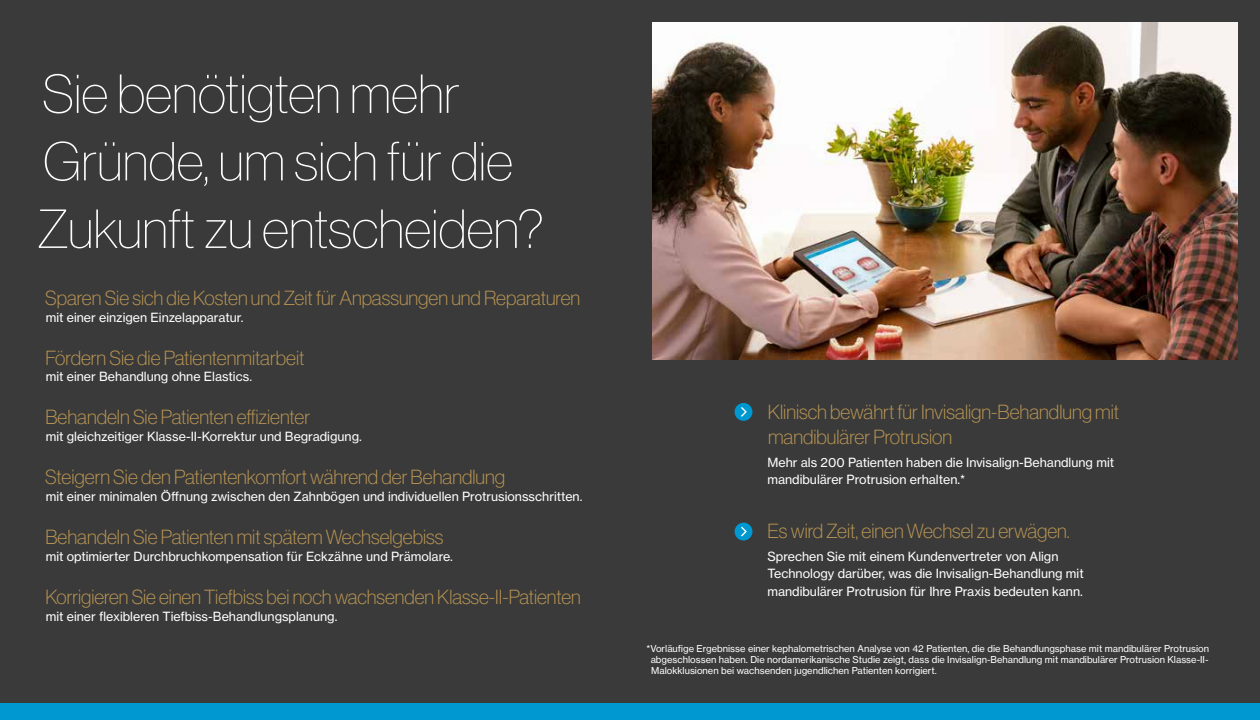
<style>
.page{position:relative;width:1260px;height:720px;background:#393a39}
.page>*{position:absolute;margin:0;border:0;box-sizing:border-box;transform-origin:0 0}
.t1{font:53.75px/67.5px "N Haas Grotesk DS Pro 25 Th";color:#fff}
.t2{font:20px/25px "N Haas Grotesk DS Pro 35 X Lt";color:#b99454}
.t3{font:12.5px/17.5px "N Haas Grotesk TX Pro 55 Rg";color:#fff}
.t4{font:9.38px/11.2px "N Haas Grotesk TX Pro 55 Rg";color:#fff;text-align:justify}
</style>
<div class="page">
<div style="left:735px;top:403px;width:18px;height:18px;background:#0098d1;border-radius:50%"></div>
<svg style="left:741px;top:407px;width:6px;height:10px"></svg>
<div style="left:735px;top:523px;width:18px;height:18px;background:#0098d1;border-radius:50%"></div>
<svg style="left:741px;top:527px;width:6px;height:10px"></svg>
<img style="left:652px;top:22px;width:586px;height:338px">
<div style="left:0;top:703px;width:1260px;height:17px;background:#0098d1"></div>
<h1 class="t1" style="left:37px;top:60px;width:508px">Sie benötigten mehr<br>Gründe, um sich für die<br>Zukunft zu entscheiden?</h1>
<h2 class="t2" style="left:45px;top:285px;width:537px">Sparen Sie sich die Kosten und Zeit für Anpassungen und Reparaturen</h2>
<p class="t3" style="left:46px;top:309px;width:199px">mit einer einzigen Einzelapparatur.</p>
<h2 class="t2" style="left:45px;top:345px;width:261px">Fördern Sie die Patientenmitarbeit</h2>
<p class="t3" style="left:46px;top:368px;width:208px">mit einer Behandlung ohne Elastics.</p>
<h2 class="t2" style="left:45px;top:404px;width:266px">Behandeln Sie Patienten effizienter</h2>
<p class="t3" style="left:46px;top:428px;width:318px">mit gleichzeitiger Klasse-II-Korrektur und Begradigung.</p>
<h2 class="t2" style="left:45px;top:464px;width:461px">Steigern Sie den Patientenkomfort während der Behandlung</h2>
<p class="t3" style="left:46px;top:488px;width:538px">mit einer minimalen Öffnung zwischen den Zahnbögen und individuellen Protrusionsschritten.</p>
<h2 class="t2" style="left:45px;top:524px;width:400px">Behandeln Sie Patienten mit spätem Wechselgebiss</h2>
<p class="t3" style="left:46px;top:548px;width:409px">mit optimierter Durchbruchkompensation für Eckzähne und Prämolare.</p>
<h2 class="t2" style="left:45px;top:584px;width:537px">Korrigieren Sie einen Tiefbiss bei noch wachsenden Klasse-II-Patienten</h2>
<p class="t3" style="left:46px;top:608px;width:293px">mit einer flexibleren Tiefbiss-Behandlungsplanung.</p>
<h2 class="t2" style="left:768px;top:400px;width:353px">Klinisch bewährt für Invisalign-Behandlung mit mandibulärer Protrusion</h2>
<p class="t3" style="left:768px;top:453px;width:348px">Mehr als 200 Patienten haben die Invisalign-Behandlung mit mandibulärer Protrusion erhalten.*</p>
<h2 class="t2" style="left:768px;top:519px;width:304px">Es wird Zeit, einen Wechsel zu erwägen.</h2>
<p class="t3" style="left:768px;top:547px;width:318px">Sprechen Sie mit einem Kundenvertreter von Align<br>Technology darüber, was die Invisalign-Behandlung mit mandibulärer Protrusion für Ihre Praxis bedeuten kann.</p>
<p class="t4" style="left:651px;top:643px;width:560px;text-indent:-4px">*Vorläufige Ergebnisse einer kephalometrischen Analyse von 42 Patienten, die die Behandlungsphase mit mandibulärer Protrusion abgeschlossen haben. Die nordamerikanische Studie zeigt, dass die Invisalign-Behandlung mit mandibulärer Protrusion Klasse-II-Malokklusionen bei wachsenden jugendlichen Patienten korrigiert.</p>
</div>
